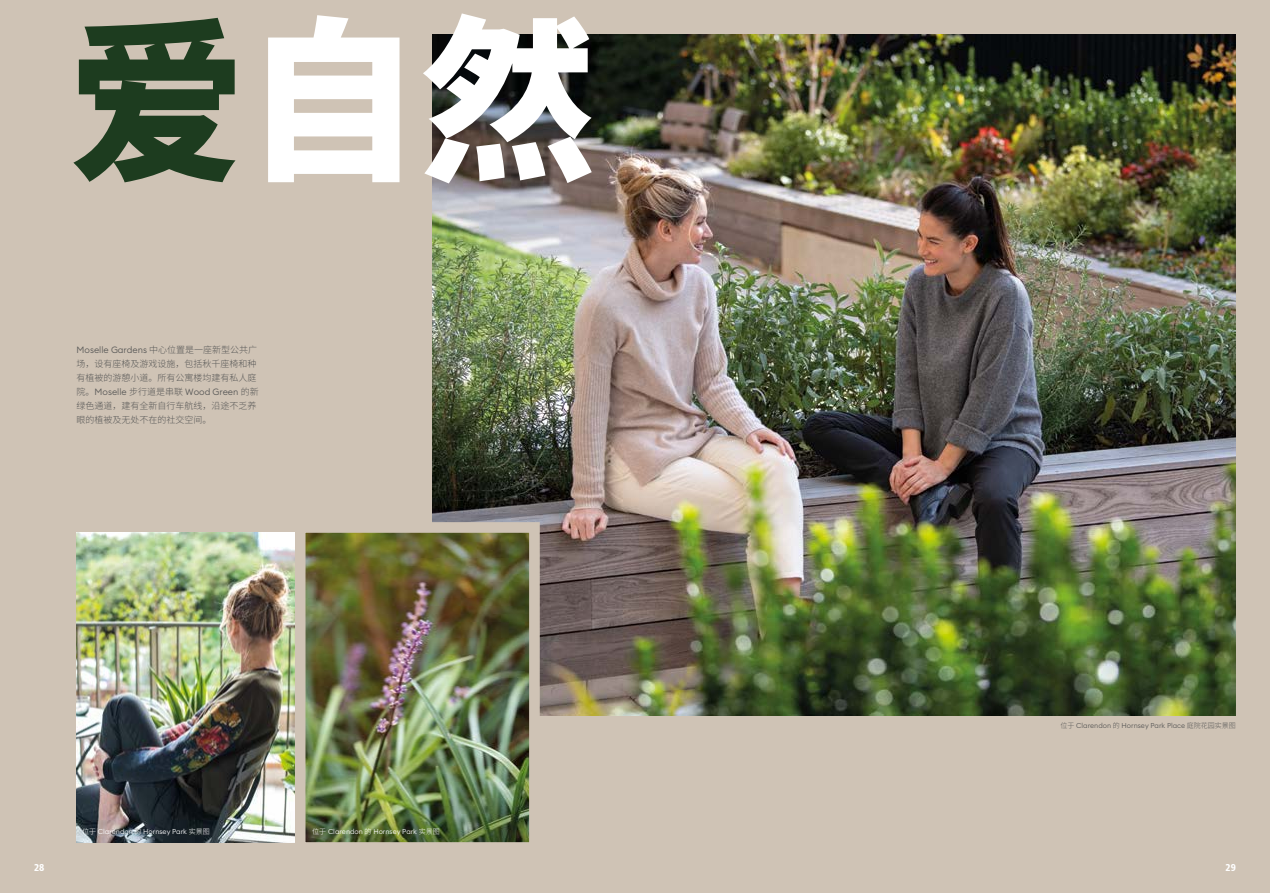
<style>
.page{position:relative;width:1270px;height:893px;background:#cfc3b5}
.page>*{position:absolute;margin:0;border:0;box-sizing:border-box;transform-origin:0 0}
.t1{font:900 176px "Noto Sans CJ Ksc";color:#fff}
.t2{font:10px "Humanist 777 BT Black Condensed B";color:#fff}
.t3{font:300 9px/14px "Noto Sans CJ Ksc";color:#575756}
.t4{font:300 9px "Euclid Circular B";color:#575756}
.t5{font:300 7px "Euclid Circular B";color:#fff}
.t6{font:300 7px "Euclid Circular B";color:#575756}
.s1{color:#1d3c1f}
.s2{font-family:"Noto Sans CJ Ksc"}
</style>
<div class="page">
<img style="left:433px;top:34px;width:803px;height:682px">
<img style="left:307px;top:534px;width:221px;height:307px">
<div style="left:295px;top:522px;width:245px;height:331px;border:11px solid #cfc3b5"></div>
<img style="left:77px;top:533px;width:218px;height:309px">
<h1 class="t1" style="left:69px;top:2px;width:529px"><span class="s1">爱</span>自然</h1>
<p class="t4" style="left:77px;top:344px;width:182px">Moselle Gardens <span class="s2">中心位置是一座新型公共广</span></p>
<p class="t3" style="left:77px;top:356px;width:181px">场，设有座椅及游戏设施，包括秋千座椅和种有植被的游憩小道。所有公寓楼均建有私人庭</p>
<p class="t4" style="left:77px;top:386px;width:184px"><span class="s2">院。</span>Moselle <span class="s2">步行道是串联</span> Wood Green <span class="s2">的新</span></p>
<p class="t3" style="left:77px;top:398px;width:181px">绿色通道，建有全新自行车航线，沿途不乏养眼的植被及无处不在的社交空间。</p>
<p class="t5" style="left:82px;top:827px;width:129px"><span class="s2">位于</span> Clarendon <span class="s2">的</span> Hornsey Park <span class="s2">实景图</span></p>
<p class="t5" style="left:312px;top:827px;width:129px"><span class="s2">位于</span> Clarendon <span class="s2">的</span> Hornsey Park <span class="s2">实景图</span></p>
<p class="t6" style="left:1060px;top:721px;width:177px"><span class="s2">位于</span> Clarendon <span class="s2">的</span> Hornsey Park Place <span class="s2">庭院花园实景图</span></p>
<p class="t2" style="left:34px;top:861px;width:12px">28</p>
<p class="t2" style="left:1225px;top:861px;width:12px">29</p>
</div>
